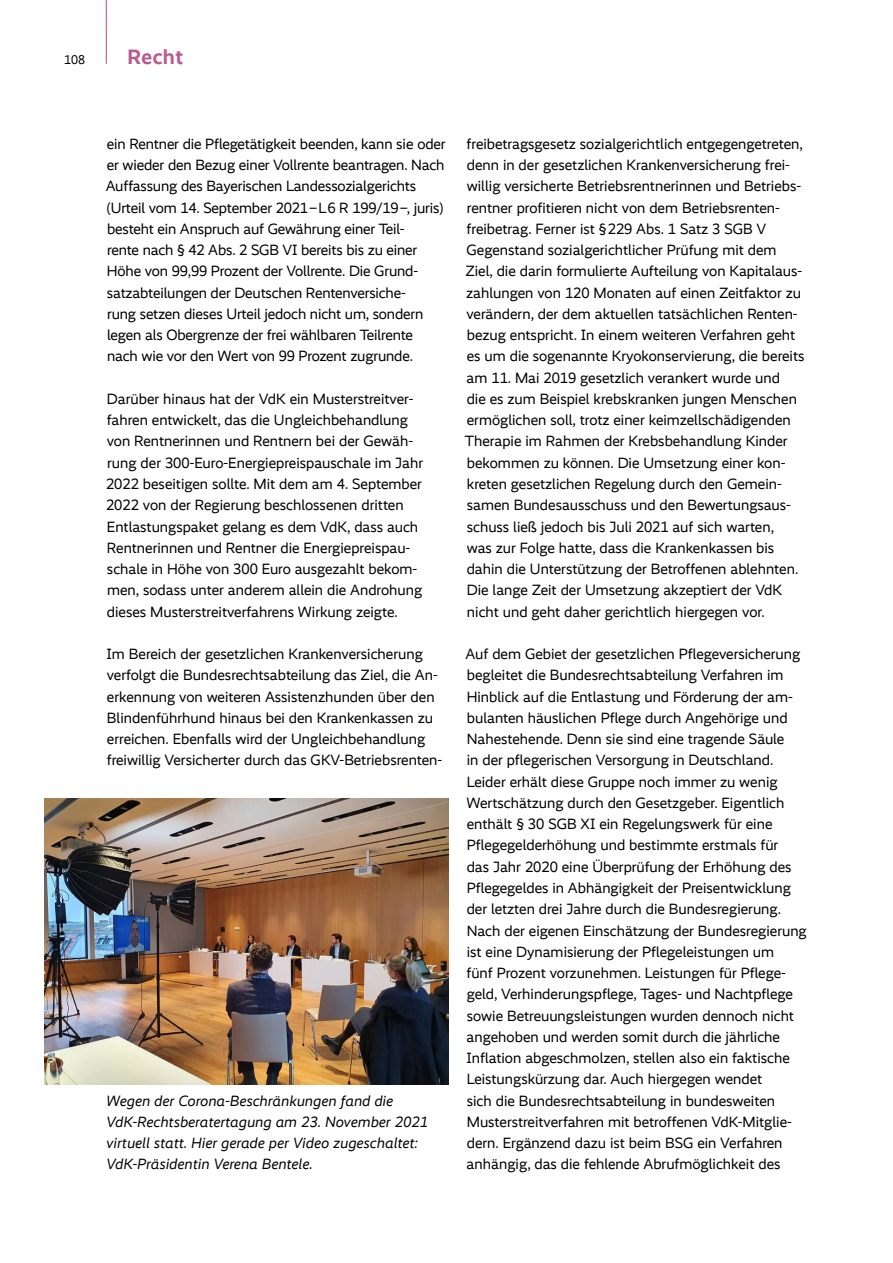
<style>
.page{position:relative;width:893px;height:1263px;background:#fff}
.page>*{position:absolute;margin:0;border:0;box-sizing:border-box;transform-origin:0 0}
.t1{font:700 21px "Vd K Realist";letter-spacing:.02em;color:#ba5a94}
.t2{font:15px/21.3px "Vd K Realist";color:#000}
.t3{font:italic 15px/21.3px "Vd K Realist";letter-spacing:.01em;color:#000}
.t4{font:12.75px "Vd K Realist";color:#000}
</style>
<div class="page">
<img style="left:44px;top:799px;width:404px;height:285px">
<p class="t4" style="left:64px;top:52px;width:22px">108</p>
<h1 class="t1" style="left:128px;top:44px;width:57px">Recht</h1>
<p class="t2" style="left:106px;top:133px;width:341px">ein Rentner die Pflegetätigkeit beenden, kann sie oder er wieder den Bezug einer Vollrente beantragen. Nach Auffassung des Bayerischen Landessozialgerichts (Urteil vom 14. September 2021 – L 6 R 199/19 –, juris) besteht ein Anspruch auf Gewährung einer Teil-<br>rente nach § 42 Abs. 2 SGB VI bereits bis zu einer Höhe von 99,99 Prozent der Vollrente. Die Grund&shy;satzabteilungen der Deutschen Rentenversiche-<br>rung setzen dieses Urteil jedoch nicht um, sondern legen als Obergrenze der frei wählbaren Teilrente nach wie vor den Wert von 99 Prozent zugrunde.</p>
<p class="t2" style="left:106px;top:388px;width:319px">Darüber hinaus hat der VdK ein Musterstreitver&shy;fahren entwickelt, das die Ungleichbehandlung von Rentnerinnen und Rentnern bei der Gewäh&shy;rung der 300-Euro-Energiepreispauschale im Jahr 2022 beseitigen sollte. Mit dem am 4. September 2022 von der Regierung beschlossenen dritten Entlastungspaket gelang es dem VdK, dass auch Rentnerinnen und Rentner die Energiepreispau&shy;schale in Höhe von 300 Euro ausgezahlt bekom&shy;men, sodass unter anderem allein die Androhung dieses Musterstreitverfahrens Wirkung zeigte.</p>
<p class="t2" style="left:107px;top:643px;width:337px">Im Bereich der gesetzlichen Krankenversicherung verfolgt die Bundesrechtsabteilung das Ziel, die An&shy;erkennung von weiteren Assistenzhunden über den Blindenführhund hinaus bei den Krankenkassen zu erreichen. Ebenfalls wird der Ungleichbehandlung freiwillig Versicherter durch das GKV-Betriebsrenten-</p>
<p class="t3" style="left:106px;top:1090px;width:323px">Wegen der Corona-Beschränkungen fand die VdK-Rechtsberatertagung am 23. November 2021 virtuell statt. Hier gerade per Video zugeschaltet:<br>VdK-Präsidentin Verena Bentele.</p>
<p class="t2" style="left:465px;top:133px;width:341px">freibetragsgesetz sozialgerichtlich entgegengetreten, denn in der gesetzlichen Krankenversicherung frei&shy;willig versicherte Betriebsrentnerinnen und Betriebs&shy;rentner profitieren nicht von dem Betriebsrenten&shy;freibetrag. Ferner ist § 229 Abs. 1 Satz 3 SGB V Gegenstand sozialgerichtlicher Prüfung mit dem Ziel, die darin formulierte Aufteilung von Kapitalaus&shy;zahlungen von 120 Monaten auf einen Zeitfaktor zu verändern, der dem aktuellen tatsächlichen Renten&shy;bezug entspricht. In einem weiteren Verfahren geht es um die sogenannte Kryokonservierung, die bereits am 11. Mai 2019 gesetzlich verankert wurde und<br>die es zum Beispiel krebskranken jungen Menschen ermöglichen soll, trotz einer keimzellschädigenden Therapie im Rahmen der Krebsbehandlung Kinder bekommen zu können. Die Umsetzung einer kon&shy;kreten gesetzlichen Regelung durch den Gemein&shy;samen Bundesausschuss und den Bewertungsaus&shy;schuss ließ jedoch bis Juli 2021 auf sich warten,<br>was zur Folge hatte, dass die Krankenkassen bis dahin die Unterstützung der Betroffenen ablehnten.<br>Die lange Zeit der Umsetzung akzeptiert der VdK nicht und geht daher gerichtlich hiergegen vor.</p>
<p class="t2" style="left:465px;top:643px;width:343px">Auf dem Gebiet der gesetzlichen Pflegeversicherung begleitet die Bundesrechtsabteilung Verfahren im Hinblick auf die Entlastung und Förderung der am&shy;bulanten häuslichen Pflege durch Angehörige und Nahestehende. Denn sie sind eine tragende Säule<br>in der pflegerischen Versorgung in Deutschland.<br>Leider erhält diese Gruppe noch immer zu wenig Wertschätzung durch den Gesetzgeber. Eigentlich enthält § 30 SGB XI ein Regelungswerk für eine Pflegegelderhöhung und bestimmte erstmals für<br>das Jahr 2020 eine Überprüfung der Erhöhung des Pflegegeldes in Abhängigkeit der Preisentwicklung der letzten drei Jahre durch die Bundesregierung.<br>Nach der eigenen Einschätzung der Bundesregierung ist eine Dynamisierung der Pflegeleistungen um<br>fünf Prozent vorzunehmen. Leistungen für Pflege&shy;geld, Verhinderungspflege, Tages- und Nachtpflege sowie Betreuungsleistungen wurden dennoch nicht angehoben und werden somit durch die jährliche Inflation abgeschmolzen, stellen also ein faktische Leistungskürzung dar. Auch hiergegen wendet<br>sich die Bundesrechtsabteilung in bundesweiten Musterstreitverfahren mit betroffenen VdK-Mitglie&shy;dern. Ergänzend dazu ist beim BSG ein Verfahren anhängig, das die fehlende Abrufmöglichkeit des</p>
</div>
